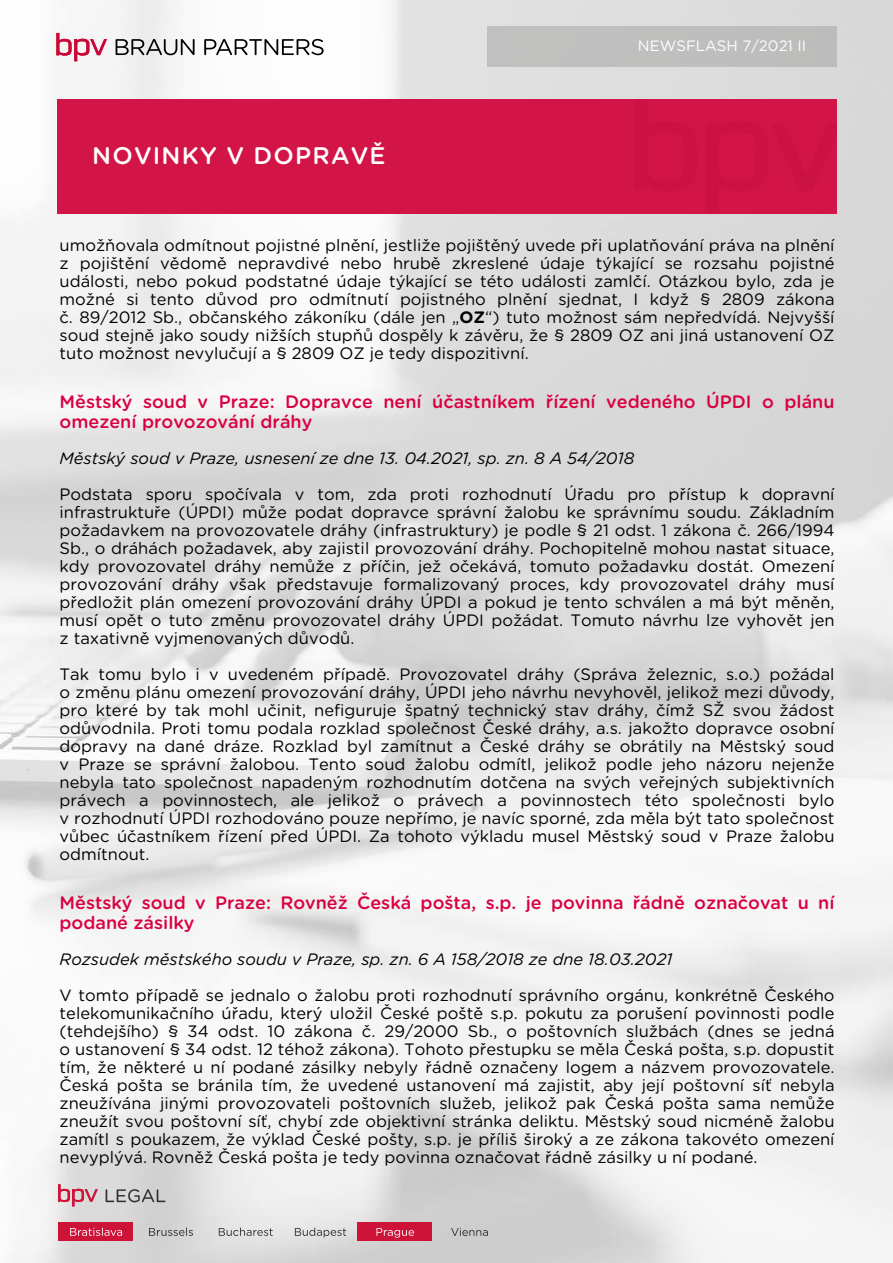
<style>
.page{position:relative;width:893px;height:1263px;background:#fff}
.page>*{position:absolute;margin:0;border:0;box-sizing:border-box;transform-origin:0 0}
.t1{font:500 24px "Gotham Rounded";letter-spacing:.05em;color:#fff}
.t2{font:500 18px/19.6px "Gotham Rounded";color:#d90041}
.t3{font:16.5px/18px "Gotham Rounded";color:#000;text-align:justify}
.t4{font:italic 16.5px "Gotham Rounded";color:#000}
.t5{font:15px "Gotham Rounded";color:#fff}
.s1{font-weight:700}
</style>
<div class="page">
<img style="left:0;top:0;width:893px;height:1263px">
<div style="left:488px;top:26px;width:349px;height:41px;background:#bfbfbe"></div>
<div style="left:57px;top:100px;width:779px;height:114px;background:#d31447"></div>
<div style="left:58px;top:1222px;width:75px;height:18px;background:#cd1338"></div>
<svg style="left:58px;top:1184px;width:40px;height:22px"></svg>
<svg style="left:106px;top:1189px;width:59px;height:13px"></svg>
<svg style="left:70px;top:1227px;width:52px;height:9px"></svg>
<svg style="left:149px;top:1227px;width:44px;height:9px"></svg>
<svg style="left:219px;top:1227px;width:54px;height:9px"></svg>
<svg style="left:295px;top:1227px;width:51px;height:11px"></svg>
<div style="left:357px;top:1222px;width:75px;height:18px;background:#cd1338"></div>
<svg style="left:376px;top:1228px;width:38px;height:9px"></svg>
<svg style="left:451px;top:1228px;width:37px;height:8px"></svg>
<svg style="left:116px;top:39px;width:79px;height:16px"></svg>
<svg style="left:204px;top:39px;width:120px;height:16px"></svg>
<svg style="left:56px;top:33px;width:51px;height:28px"></svg>
<h1 class="t1" style="left:92px;top:139px;width:295px">NOVINKY V DOPRAVĚ</h1>
<p class="t5" style="left:638px;top:36px;width:170px">NEWSFLASH 7/2021 II</p>
<p class="t3" style="left:60px;top:236px;width:776px">umožňovala odmítnout pojistné plnění, jestliže pojištěný uvede při uplatňování práva na plnění z pojištění vědomě nepravdivé nebo hrubě zkreslené údaje týkající se rozsahu pojistné události, nebo pokud podstatné údaje týkající se této události zamlčí. Otázkou bylo, zda je možné si tento důvod pro odmítnutí pojistného plnění sjednat, I když § 2809 zákona č. 89/2012 Sb., občanského zákoníku (dále jen „<span class="s1">OZ</span>“) tuto možnost sám nepředvídá. Nejvyšší soud stejně jako soudy nižších stupňů dospěly k závěru, že § 2809 OZ ani jiná ustanovení OZ tuto možnost nevylučují a § 2809 OZ je tedy dispozitivní.</p>
<p class="t2" style="left:60px;top:391px;width:776px">Městský soud v Praze: Dopravce není účastníkem řízení vedeného ÚPDI o plánu omezení provozování dráhy</p>
<p class="t4" style="left:60px;top:447px;width:576px">Městský soud v Praze, usnesení ze dne 13. 04.2021, sp. zn. 8 A 54/2018</p>
<p class="t3" style="left:60px;top:485px;width:776px">Podstata sporu spočívala v tom, zda proti rozhodnutí Úřadu pro přístup k dopravní infrastruktuře (ÚPDI) může podat dopravce správní žalobu ke správnímu soudu. Základním požadavkem na provozovatele dráhy (infrastruktury) je podle § 21 odst. 1 zákona č. 266/1994<br>Sb., o dráhách požadavek, aby zajistil provozování dráhy. Pochopitelně mohou nastat situace, kdy provozovatel dráhy nemůže z příčin, jež očekává, tomuto požadavku dostát. Omezení provozování dráhy však představuje formalizovaný proces, kdy provozovatel dráhy musí předložit plán omezení provozování dráhy ÚPDI a pokud je tento schválen a má být měněn, musí opět o tuto změnu provozovatel dráhy ÚPDI požádat. Tomuto návrhu lze vyhovět jen z taxativně vyjmenovaných důvodů.</p>
<p class="t3" style="left:60px;top:665px;width:776px">Tak tomu bylo i v uvedeném případě. Provozovatel dráhy (Správa železnic, s.o.) požádal o změnu plánu omezení provozování dráhy, ÚPDI jeho návrhu nevyhověl, jelikož mezi důvody, pro které by tak mohl učinit, nefiguruje špatný technický stav dráhy, čímž SŽ svou žádost odůvodnila. Proti tomu podala rozklad společnost České dráhy, a.s. jakožto dopravce osobní dopravy na dané dráze. Rozklad byl zamítnut a České dráhy se obrátily na Městský soud v Praze se správní žalobou. Tento soud žalobu odmítl, jelikož podle jeho názoru nejenže nebyla tato společnost napadeným rozhodnutím dotčena na svých veřejných subjektivních právech a povinnostech, ale jelikož o právech a povinnostech této společnosti bylo v rozhodnutí ÚPDI rozhodováno pouze nepřímo, je navíc sporné, zda měla být tato společnost vůbec účastníkem řízení před ÚPDI. Za tohoto výkladu musel Městský soud v Praze žalobu odmítnout.</p>
<p class="t2" style="left:60px;top:892px;width:776px">Městský soud v Praze: Rovněž Česká pošta, s.p. je povinna řádně označovat u ní podané zásilky</p>
<p class="t4" style="left:60px;top:948px;width:614px">Rozsudek městského soudu v Praze, sp. zn. 6 A 158/2018 ze dne 18.03.2021</p>
<p class="t3" style="left:60px;top:986px;width:776px">V tomto případě se jednalo o žalobu proti rozhodnutí správního orgánu, konkrétně Českého telekomunikačního úřadu, který uložil České poště s.p. pokutu za porušení povinnosti podle (tehdejšího) § 34 odst. 10 zákona č. 29/2000 Sb., o poštovních službách (dnes se jedná o ustanovení § 34 odst. 12 téhož zákona). Tohoto přestupku se měla Česká pošta, s.p. dopustit tím, že některé u ní podané zásilky nebyly řádně označeny logem a názvem provozovatele.<br>Česká pošta se bránila tím, že uvedené ustanovení má zajistit, aby její poštovní síť nebyla zneužívána jinými provozovateli poštovních služeb, jelikož pak Česká pošta sama nemůže zneužít svou poštovní síť, chybí zde objektivní stránka deliktu. Městský soud nicméně žalobu zamítl s poukazem, že výklad České pošty, s.p. je příliš široký a ze zákona takovéto omezení nevyplývá. Rovněž Česká pošta je tedy povinna označovat řádně zásilky u ní podané.</p>
</div>
